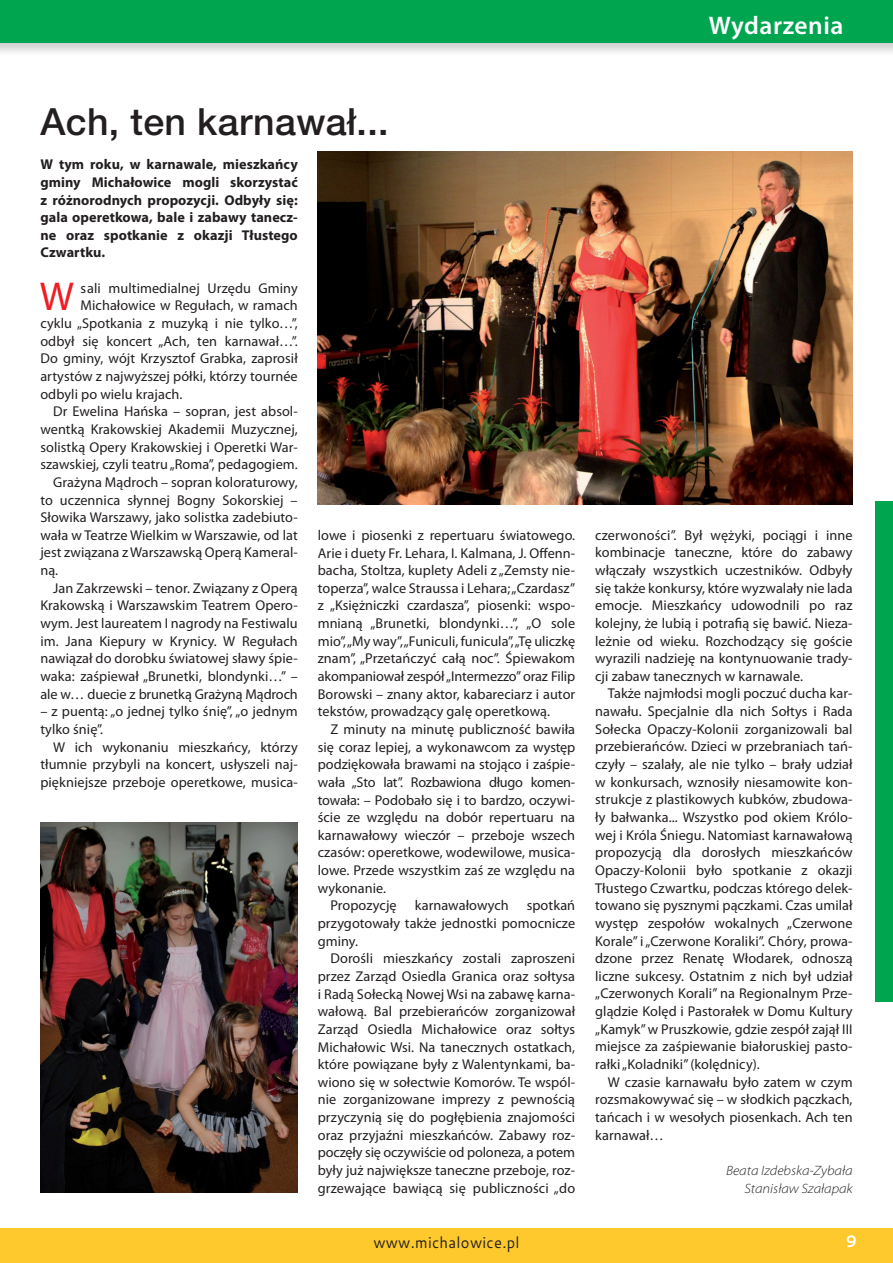
<style>
.page{position:relative;width:893px;height:1263px;background:#fff}
.page>*{position:absolute;margin:0;border:0;box-sizing:border-box;transform-origin:0 0}
.t1{font:40.5px "Myriad Pro";color:#ee1d23}
.t2{font:500 37.5px "Helvetica Neue LT Pro";letter-spacing:.01em;color:#231f20}
.t3{font:600 25.5px "Myriad Pro";letter-spacing:.02em;color:#fff}
.t4{font:700 16.5px "Cantarell";color:#fff}
.t5{font:15.75px "Cantarell";letter-spacing:.02em;color:#231f20;scale:.94 1}
.t6{font:14.25px/17.7px "Myriad Pro";letter-spacing:.005em;color:#231f20;text-align:justify}
.t7{font:700 14.25px/17.7px "Myriad Pro";letter-spacing:.005em;color:#231f20;text-align:justify}
.t8{font:14.25px "Myriad Pro";letter-spacing:-.02em;color:#231f20}
.t9{font:italic 300 semi-expanded 13.5px/17.7px "Myriad Pro";color:#231f20;text-align:right}
</style>
<div class="page">
<div style="left:0;top:1228px;width:893px;height:35px;background:#fec92d"></div>
<div style="left:0;top:0;width:893px;height:58px;background:#231f20;opacity:.21"></div>
<div style="left:0;top:0;width:893px;height:43px;background:#00a54f"></div>
<div style="left:876px;top:501px;width:17px;height:501px;background:#00a54f"></div>
<img style="left:318px;top:152px;width:535px;height:352px">
<img style="left:40px;top:822px;width:258px;height:371px">
<h3 class="t3" style="left:709px;top:11px;width:136px">Wydarzenia</h3>
<h2 class="t2" style="left:40px;top:99px;width:350px">Ach, ten karnawał...</h2>
<p class="t7" style="left:40px;top:156px;width:259px">W tym roku, w karnawale, mieszkańcy gminy Michałowice mogli skorzystać z różnorodnych propozycji. Odbyły się: gala operetkowa, bale i zabawy tanecz&shy;ne oraz spotkanie z okazji Tłustego Czwartku.</p>
<h1 class="t1" style="left:40px;top:275px;width:36px">W</h1>
<p class="t6" style="left:80px;top:279px;width:219px">sali multimedialnej Urzędu Gminy</p>
<p class="t6" style="left:80px;top:297px;width:219px">Michałowice w Regułach, w ramach</p>
<p class="t6" style="left:40px;top:315px;width:259px">cyklu „Spotkania z muzyką i nie tylko…”,</p>
<p class="t6" style="left:40px;top:332px;width:259px">odbył się koncert „Ach, ten karnawał…”.</p>
<p class="t6" style="left:40px;top:350px;width:259px">Do gminy, wójt Krzysztof Grabka, zaprosił</p>
<p class="t6" style="left:40px;top:368px;width:259px">artystów z najwyższej półki, którzy tournée</p>
<p class="t6" style="left:40px;top:385px;width:144px">odbyli po wielu krajach.</p>
<p class="t6" style="left:53px;top:403px;width:246px">Dr Ewelina Hańska – sopran, jest absol-</p>
<p class="t6" style="left:40px;top:421px;width:259px">wentką Krakowskiej Akademii Muzycznej,</p>
<p class="t6" style="left:40px;top:438px;width:259px">solistką Opery Krakowskiej i Operetki War-</p>
<p class="t6" style="left:40px;top:456px;width:259px">szawskiej, czyli teatru „Roma”, pedagogiem.</p>
<p class="t6" style="left:53px;top:473px;width:246px">Grażyna Mądroch – sopran koloraturowy,</p>
<p class="t6" style="left:40px;top:491px;width:259px">to uczennica słynnej Bogny Sokorskiej –</p>
<p class="t6" style="left:40px;top:509px;width:259px">Słowika Warszawy, jako solistka zadebiuto-</p>
<p class="t6" style="left:40px;top:526px;width:259px">wała w Teatrze Wielkim w Warszawie, od lat</p>
<p class="t6" style="left:40px;top:544px;width:259px">jest związana z Warszawską Operą Kameral-</p>
<p class="t6" style="left:40px;top:562px;width:19px">ną.</p>
<p class="t6" style="left:53px;top:579px;width:246px">Jan Zakrzewski – tenor. Związany z Operą</p>
<p class="t6" style="left:40px;top:597px;width:259px">Krakowską i Warszawskim Teatrem Opero-</p>
<p class="t6" style="left:40px;top:615px;width:259px">wym. Jest laureatem I nagrody na Festiwalu</p>
<p class="t6" style="left:40px;top:632px;width:259px">im. Jana Kiepury w Krynicy. W Regułach</p>
<p class="t6" style="left:40px;top:650px;width:259px">nawiązał do dorobku światowej sławy śpie-</p>
<p class="t6" style="left:40px;top:668px;width:259px">waka: zaśpiewał „Brunetki, blondynki…” –</p>
<p class="t6" style="left:40px;top:685px;width:259px">ale w… duecie z brunetką Grażyną Mądroch</p>
<p class="t6" style="left:40px;top:703px;width:259px">– z puentą: „o jednej tylko śnię”, „o jednym tylko śnię”.</p>
<p class="t6" style="left:40px;top:738px;width:259px;text-indent:13px">W ich wykonaniu mieszkańcy, którzy tłumnie przybyli na koncert, usłyszeli naj&shy;piękniejsze przeboje operetkowe, musica-</p>
<p class="t6" style="left:318px;top:526px;width:259px">lowe i piosenki z repertuaru światowego.<br>Arie i duety Fr. Lehara, I. Kalmana, J. Offenn&shy;bacha, Stoltza, kuplety Adeli z „Zemsty nie&shy;toperza”, walce Straussa i Lehara; „Czardasz” z „Księżniczki czardasza”, piosenki: wspo&shy;mnianą „Brunetki, blondynki…”, „O sole mio”, „My way”, „Funiculi, funicula”, „Tę uliczkę znam”, „Przetańczyć całą noc”. Śpiewakom akompaniował zespół „Intermezzo” oraz Filip Borowski – znany aktor, kabareciarz i autor tekstów, prowadzący galę operetkową.</p>
<p class="t6" style="left:331px;top:720px;width:246px">Z minuty na minutę publiczność bawiła</p>
<p class="t6" style="left:318px;top:738px;width:259px">się coraz lepiej, a wykonawcom za występ</p>
<p class="t6" style="left:318px;top:756px;width:259px">podziękowała brawami na stojąco i zaśpie-</p>
<p class="t8" style="left:318px;top:774px;width:259px">wała „Sto lat”. Rozbawiona długo komen-</p>
<p class="t6" style="left:318px;top:791px;width:259px">towała: – Podobało się i to bardzo, oczywi-</p>
<p class="t6" style="left:318px;top:809px;width:259px">ście ze względu na dobór repertuaru na</p>
<p class="t6" style="left:318px;top:826px;width:259px">karnawałowy wieczór – przeboje wszech</p>
<p class="t6" style="left:318px;top:844px;width:259px">czasów: operetkowe, wodewilowe, musica-</p>
<p class="t6" style="left:318px;top:862px;width:259px">lowe. Przede wszystkim zaś ze względu na</p>
<p class="t6" style="left:318px;top:879px;width:70px">wykonanie.</p>
<p class="t6" style="left:331px;top:897px;width:68px">Propozycję</p>
<p class="t6" style="left:415px;top:897px;width:96px">karnawałowych</p>
<p class="t6" style="left:318px;top:897px;width:259px;text-indent:209px">spotkań przygotowały także jednostki pomocnicze gminy.</p>
<p class="t6" style="left:318px;top:950px;width:259px;text-indent:13px">Dorośli mieszkańcy zostali zaproszeni przez Zarząd Osiedla Granica oraz sołtysa i Radą Sołecką Nowej Wsi na zabawę karna&shy;wałową. Bal przebierańców zorganizował Zarząd Osiedla Michałowice oraz sołtys Michałowic Wsi. Na tanecznych ostatkach, które powiązane były z Walentynkami, ba&shy;wiono się w sołectwie Komorów. Te wspól&shy;nie zorganizowane imprezy z pewnością przyczynią się do pogłębienia znajomości oraz przyjaźni mieszkańców. Zabawy roz&shy;poczęły się oczywiście od poloneza, a potem były już największe taneczne przeboje, roz&shy;grzewające bawiącą się publiczności „do</p>
<p class="t6" style="left:595px;top:526px;width:259px">czerwoności”. Był wężyki, pociągi i inne kombinacje taneczne, które do zabawy włączały wszystkich uczestników. Odbyły się także konkursy, które wyzwalały nie lada emocje. Mieszkańcy udowodnili po raz kolejny, że lubią i potrafią się bawić. Nieza&shy;leżnie od wieku. Rozchodzący się goście wyrazili nadzieję na kontynuowanie trady&shy;cji zabaw tanecznych w karnawale.</p>
<p class="t6" style="left:595px;top:685px;width:259px;text-indent:13px">Także najmłodsi mogli poczuć ducha kar&shy;nawału. Specjalnie dla nich Sołtys i Rada Sołecka Opaczy-Kolonii zorganizowali bal przebierańców. Dzieci w przebraniach tań&shy;czyły – szalały, ale nie tylko – brały udział w konkursach, wznosiły niesamowite kon&shy;strukcje z plastikowych kubków, zbudowa&shy;ły bałwanka... Wszystko pod okiem Królo&shy;wej i Króla Śniegu. Natomiast karnawałową propozycją dla dorosłych mieszkańców Opaczy-Kolonii było spotkanie z okazji Tłustego Czwartku, podczas którego delek&shy;towano się pysznymi pączkami. Czas umilał występ zespołów wokalnych „Czerwone Korale” i „Czerwone Koraliki”. Chóry, prowa&shy;dzone przez Renatę Włodarek, odnoszą liczne sukcesy. Ostatnim z nich był udział „Czerwonych Korali” na Regionalnym Prze&shy;glądzie Kolęd i Pastorałek w Domu Kultury „Kamyk” w Pruszkowie, gdzie zespół zajął III miejsce za zaśpiewanie białoruskiej pasto&shy;rałki „Koladniki” (kolędnicy).</p>
<p class="t6" style="left:595px;top:1073px;width:259px;text-indent:13px">W czasie karnawału było zatem w czym rozsmakowywać się – w słodkich pączkach, tańcach i w wesołych piosenkach. Ach ten karnawał…</p>
<p class="t9" style="left:726px;top:1162px;width:128px">Beata Izdebska-Zybała<br>Stanisław Szałapak</p>
<p class="t5" style="left:373px;top:1232px;width:157px">www.michalowice.pl</p>
<p class="t4" style="left:846px;top:1230px;width:13px">9</p>
</div>
